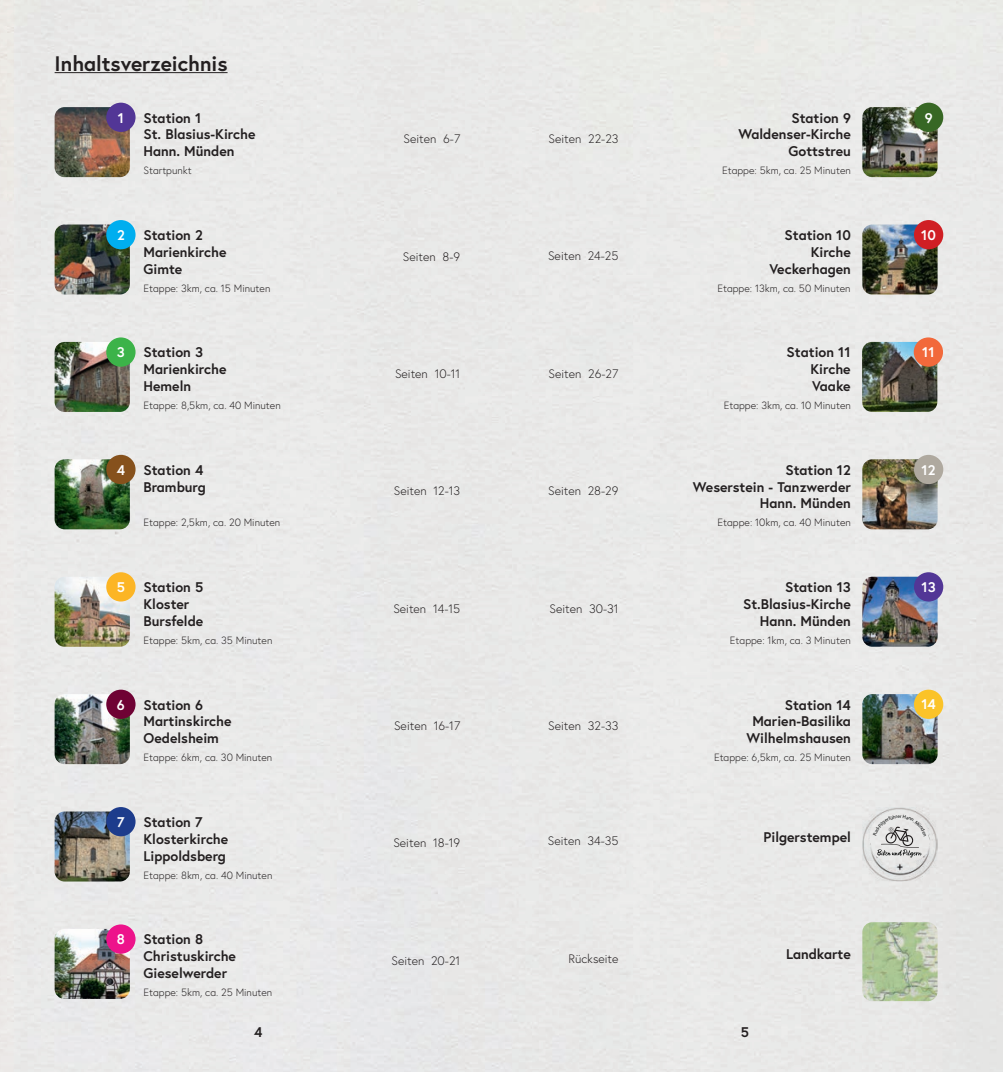
<style>
.page{position:relative;width:1003px;height:1072px;background:#fff}
.page>*{position:absolute;margin:0;border:0;box-sizing:border-box;transform-origin:0 0}
.t1{font:700 21px "Europa";color:#231f20}
.t2{font:700 14px/16.8px "Europa";color:#231f20}
.t3{font:700 14px "Europa";color:#fff}
.t4{font:300 12.25px "Europa";color:#231f20}
.t5{font:300 10.5px "Europa";color:#231f20}
</style>
<div class="page">
<div style="left:0;top:0;width:1002px;height:1071px;background:#e9eae9"></div>
<hr style="left:55px;top:72px;width:172px;height:1px;background:#231f20">
<img style="left:55px;top:107px;width:75px;height:70px">
<div style="left:106px;top:103px;width:29px;height:29px;background:#523696;border-radius:50%"></div>
<img style="left:55px;top:811px;width:75px;height:70px">
<div style="left:106px;top:807px;width:29px;height:29px;background:#1d3c8c;border-radius:50%"></div>
<img style="left:55px;top:928px;width:75px;height:70px">
<div style="left:106px;top:924px;width:29px;height:29px;background:#ed138b;border-radius:50%"></div>
<img style="left:862px;top:107px;width:75px;height:70px">
<div style="left:913px;top:103px;width:29px;height:29px;background:#376724;border-radius:50%"></div>
<img style="left:862px;top:224px;width:75px;height:70px">
<div style="left:913px;top:220px;width:29px;height:29px;background:#d01f24;border-radius:50%"></div>
<img style="left:861px;top:342px;width:75px;height:70px">
<div style="left:913px;top:337px;width:29px;height:30px;background:#f2693b;border-radius:50%"></div>
<img style="left:862px;top:459px;width:75px;height:70px">
<div style="left:913px;top:455px;width:29px;height:29px;background:#afa99f;border-radius:50%"></div>
<img style="left:862px;top:576px;width:75px;height:70px">
<div style="left:913px;top:572px;width:29px;height:29px;background:#523696;border-radius:50%"></div>
<img style="left:862px;top:694px;width:75px;height:70px">
<div style="left:913px;top:689px;width:29px;height:30px;background:#fbc328;border-radius:50%"></div>
<img style="left:55px;top:224px;width:75px;height:70px">
<div style="left:106px;top:220px;width:29px;height:29px;background:#00aeef;border-radius:50%"></div>
<img style="left:55px;top:342px;width:75px;height:70px">
<div style="left:106px;top:337px;width:29px;height:30px;background:#3cb349;border-radius:50%"></div>
<img style="left:55px;top:459px;width:75px;height:70px">
<div style="left:106px;top:455px;width:29px;height:29px;background:#86511c;border-radius:50%"></div>
<img style="left:55px;top:576px;width:75px;height:70px">
<div style="left:106px;top:572px;width:29px;height:29px;background:#fcb525;border-radius:50%"></div>
<img style="left:55px;top:694px;width:75px;height:70px">
<div style="left:106px;top:689px;width:29px;height:30px;background:#6f0234;border-radius:50%"></div>
<img style="left:862px;top:807px;width:75px;height:74px">
<img style="left:862px;top:922px;width:75px;height:79px">
<svg style="left:868px;top:810px;width:62px;height:53px;background:#d4d4d3"></svg>
<h1 class="t1" style="left:55px;top:49px;width:174px">Inhaltsverzeichnis</h1>
<p class="t3" style="left:118px;top:108px;width:8px">1</p>
<p class="t2" style="left:143px;top:109px;width:113px">Station 1<br>St. Blasius-Kirche<br>Hann. Münden</p>
<p class="t5" style="left:143px;top:164px;width:50px">Startpunkt</p>
<p class="t4" style="left:403px;top:131px;width:58px">Seiten 6-7</p>
<p class="t4" style="left:548px;top:131px;width:71px">Seiten 22-23</p>
<p class="t2" style="left:738px;top:109px;width:114px;text-align:right">Station 9<br>Waldenser-Kirche<br>Gottstreu</p>
<p class="t5" style="left:721px;top:164px;width:130px">Etappe: 5km, ca. 25 Minuten</p>
<p class="t3" style="left:117px;top:225px;width:9px">2</p>
<p class="t2" style="left:143px;top:226px;width:84px">Station 2<br>Marienkirche<br>Gimte</p>
<p class="t5" style="left:143px;top:281px;width:128px">Etappe: 3km, ca. 15 Minuten</p>
<p class="t4" style="left:403px;top:249px;width:59px">Seiten 8-9</p>
<p class="t4" style="left:548px;top:248px;width:72px">Seiten 24-25</p>
<p class="t2" style="left:769px;top:226px;width:83px;text-align:right">Station 10<br>Kirche<br>Veckerhagen</p>
<p class="t5" style="left:717px;top:281px;width:135px">Etappe: 13km, ca. 50 Minuten</p>
<p class="t3" style="left:117px;top:343px;width:9px">3</p>
<p class="t2" style="left:143px;top:344px;width:84px">Station 3<br>Marienkirche<br>Hemeln</p>
<p class="t5" style="left:143px;top:399px;width:139px">Etappe: 8,5km, ca. 40 Minuten</p>
<p class="t4" style="left:395px;top:366px;width:67px">Seiten 10-11</p>
<p class="t4" style="left:548px;top:366px;width:71px">Seiten 26-27</p>
<p class="t2" style="left:810px;top:344px;width:42px;text-align:justify;text-indent:-24px">Station 11<br>Kirche Vaake</p>
<p class="t5" style="left:723px;top:399px;width:129px">Etappe: 3km, ca. 10 Minuten</p>
<p class="t3" style="left:117px;top:460px;width:10px">4</p>
<p class="t2" style="left:143px;top:461px;width:64px">Station 4<br>Bramburg</p>
<p class="t5" style="left:143px;top:516px;width:138px">Etappe: 2,5km, ca. 20 Minuten</p>
<p class="t4" style="left:393px;top:483px;width:68px">Seiten 12-13</p>
<p class="t4" style="left:548px;top:483px;width:72px">Seiten 28-29</p>
<p class="t2" style="left:692px;top:461px;width:160px;text-align:right">Station 12<br>Weserstein - Tanzwerder<br>Hann. Münden</p>
<p class="t5" style="left:717px;top:516px;width:135px">Etappe: 10km, ca. 40 Minuten</p>
<p class="t3" style="left:117px;top:578px;width:10px">5</p>
<p class="t2" style="left:143px;top:578px;width:61px">Station 5<br>Kloster<br>Bursfelde</p>
<p class="t5" style="left:143px;top:633px;width:130px">Etappe: 5km, ca. 35 Minuten</p>
<p class="t4" style="left:393px;top:601px;width:68px">Seiten 14-15</p>
<p class="t4" style="left:549px;top:600px;width:71px">Seiten 30-31</p>
<p class="t2" style="left:742px;top:578px;width:109px;text-align:right">Station 13<br>St.Blasius-Kirche<br>Hann. Münden</p>
<p class="t5" style="left:729px;top:633px;width:122px">Etappe: 1km, ca. 3 Minuten</p>
<p class="t3" style="left:117px;top:695px;width:9px">6</p>
<p class="t2" style="left:143px;top:696px;width:90px">Station 6<br>Martinskirche<br>Oedelsheim</p>
<p class="t5" style="left:143px;top:751px;width:130px">Etappe: 6km, ca. 30 Minuten</p>
<p class="t4" style="left:394px;top:718px;width:68px">Seiten 16-17</p>
<p class="t4" style="left:548px;top:718px;width:72px">Seiten 32-33</p>
<p class="t2" style="left:746px;top:696px;width:106px;text-align:right">Station 14<br>Marien-Basilika<br>Wilhelmshausen</p>
<p class="t5" style="left:713px;top:751px;width:138px">Etappe: 6,5km, ca. 25 Minuten</p>
<p class="t3" style="left:117px;top:812px;width:9px">7</p>
<p class="t2" style="left:143px;top:813px;width:86px">Station 7<br>Klosterkirche<br>Lippoldsberg</p>
<p class="t5" style="left:143px;top:868px;width:130px">Etappe: 8km, ca. 40 Minuten</p>
<p class="t4" style="left:393px;top:835px;width:68px">Seiten 18-19</p>
<p class="t4" style="left:547px;top:833px;width:72px">Seiten 34-35</p>
<p class="t2" style="left:763px;top:828px;width:89px">Pilgerstempel</p>
<p class="t3" style="left:117px;top:930px;width:10px">8</p>
<p class="t2" style="left:143px;top:930px;width:94px">Station 8<br>Christuskirche<br>Gieselwerder</p>
<p class="t5" style="left:143px;top:985px;width:130px">Etappe: 5km, ca. 25 Minuten</p>
<p class="t4" style="left:391px;top:952px;width:70px">Seiten 20-21</p>
<p class="t4" style="left:568px;top:950px;width:52px">Rückseite</p>
<p class="t2" style="left:785px;top:945px;width:66px">Landkarte</p>
<p class="t2" style="left:254px;top:1023px;width:10px">4</p>
<p class="t2" style="left:740px;top:1023px;width:10px">5</p>
<p class="t3" style="left:924px;top:108px;width:9px">9</p>
<p class="t3" style="left:920px;top:225px;width:16px">10</p>
<p class="t3" style="left:921px;top:343px;width:14px">11</p>
<p class="t3" style="left:921px;top:460px;width:15px">12</p>
<p class="t3" style="left:921px;top:577px;width:16px">13</p>
<p class="t3" style="left:921px;top:695px;width:16px">14</p>
</div>
